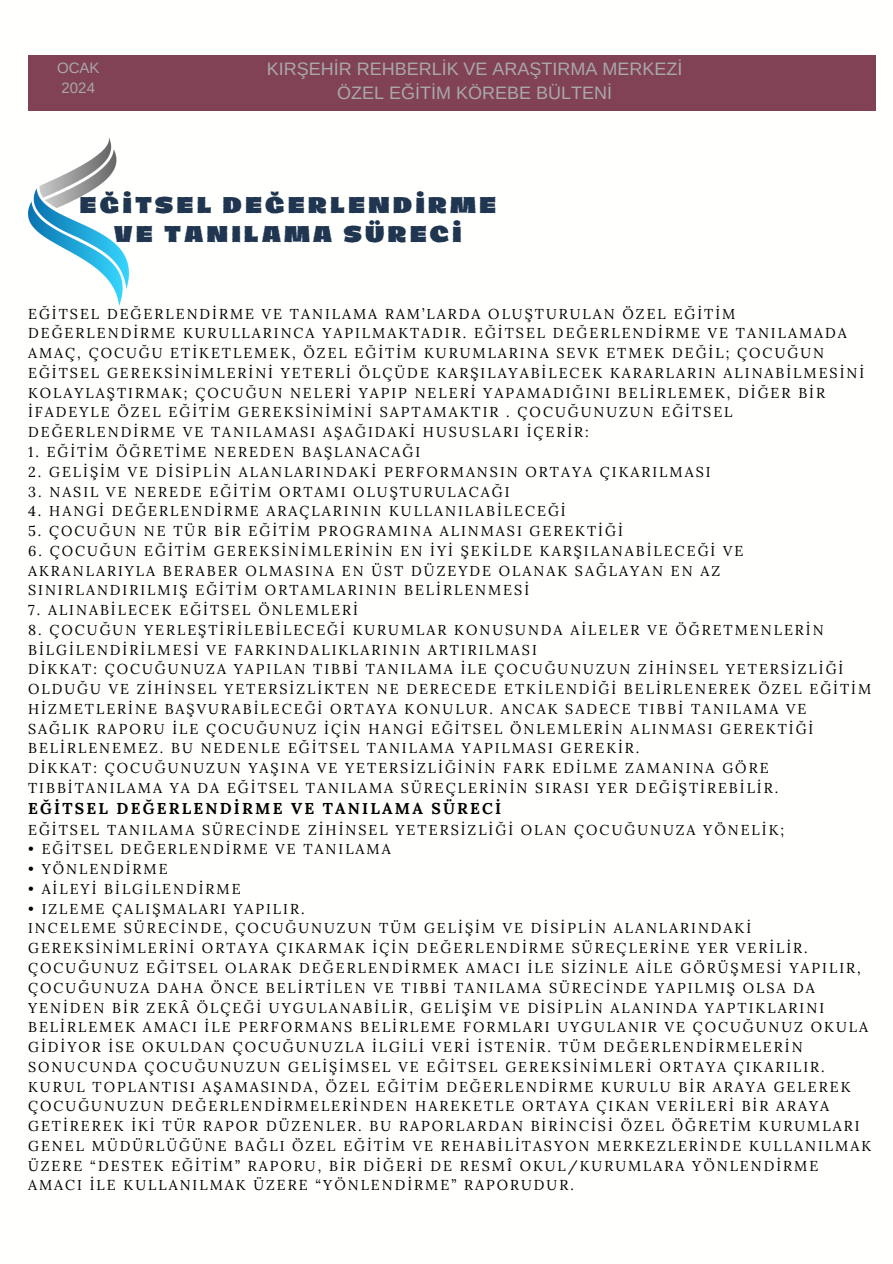
<style>
.page{position:relative;width:893px;height:1264px;background:#fff}
.page>*{position:absolute;margin:0;border:0;box-sizing:border-box;transform-origin:0 0}
.t1{font:900 21px/29.2px "Dingos Stamp";letter-spacing:.14em;color:#1f3550;text-align:center}
.t2{font:18px/24.8px "Arimo";color:#a9a8a9;text-align:center}
.t3{font:700 15.75px "Lora";letter-spacing:.14em;color:#000}
.t4{font:15px/20.2px "Arimo";color:#a9a8a9;text-align:center}
.t5{font:14.4px/19.8px "Lora";letter-spacing:.14em;color:#000}
</style>
<div class="page">
<div style="left:28px;top:55px;width:847px;height:55px;background:#814256"></div>
<img style="left:28px;top:138px;width:100px;height:167px">
<p class="t4" style="left:57px;top:57px;width:44px">OCAK<br>2024</p>
<h3 class="t2" style="left:267px;top:56px;width:417px">KIRŞEHİR REHBERLİK VE ARAŞTIRMA MERKEZİ<br>ÖZEL EĞİTİM KÖREBE BÜLTENİ</h3>
<h1 class="t1" style="left:80px;top:192px;width:418px">EĞİTSEL DEĞERLENDİRME<br>VE TANILAMA SÜRECİ</h1>
<p class="t5" style="left:28px;top:303px;width:837px">EĞİTSEL DEĞERLENDİRME VE TANILAMA RAM’LARDA OLUŞTURULAN ÖZEL EĞİTİM DEĞERLENDİRME KURULLARINCA YAPILMAKTADIR. EĞİTSEL DEĞERLENDİRME VE TANILAMADA AMAÇ, ÇOCUĞU ETİKETLEMEK, ÖZEL EĞİTİM KURUMLARINA SEVK ETMEK DEĞİL; ÇOCUĞUN EĞİTSEL GEREKSİNİMLERİNİ YETERLİ ÖLÇÜDE KARŞILAYABİLECEK KARARLARIN ALINABİLMESİNİ KOLAYLAŞTIRMAK; ÇOCUĞUN NELERİ YAPIP NELERİ YAPAMADIĞINI BELİRLEMEK, DİĞER BİR İFADEYLE ÖZEL EĞİTİM GEREKSİNİMİNİ SAPTAMAKTIR . ÇOCUĞUNUZUN EĞİTSEL DEĞERLENDİRME VE TANILAMASI AŞAĞIDAKİ HUSUSLARI İÇERİR:</p>
<p class="t5" style="left:28px;top:442px;width:393px">1. EĞİTİM ÖĞRETİME NEREDEN BAŞLANACAĞI</p>
<p class="t5" style="left:28px;top:461px;width:684px">2. GELİŞİM VE DİSİPLİN ALANLARINDAKİ PERFORMANSIN ORTAYA ÇIKARILMASI</p>
<p class="t5" style="left:28px;top:481px;width:483px">3. NASIL VE NEREDE EĞİTİM ORTAMI OLUŞTURULACAĞI</p>
<p class="t5" style="left:28px;top:501px;width:539px">4. HANGİ DEĞERLENDİRME ARAÇLARININ KULLANILABİLECEĞİ</p>
<p class="t5" style="left:28px;top:521px;width:596px">5. ÇOCUĞUN NE TÜR BİR EĞİTİM PROGRAMINA ALINMASI GEREKTİĞİ</p>
<p class="t5" style="left:28px;top:540px;width:716px">6. ÇOCUĞUN EĞİTİM GEREKSİNİMLERİNİN EN İYİ ŞEKİLDE KARŞILANABİLECEĞİ VE<br>AKRANLARIYLA BERABER OLMASINA EN ÜST DÜZEYDE OLANAK SAĞLAYAN EN AZ<br>SINIRLANDIRILMIŞ EĞİTİM ORTAMLARININ BELİRLENMESİ</p>
<p class="t5" style="left:28px;top:600px;width:331px">7. ALINABİLECEK EĞİTSEL ÖNLEMLERİ</p>
<p class="t5" style="left:28px;top:619px;width:844px">8. ÇOCUĞUN YERLEŞTİRİLEBİLECEĞİ KURUMLAR KONUSUNDA AİLELER VE ÖĞRETMENLERİN BİLGİLENDİRİLMESİ VE FARKINDALIKLARININ ARTIRILMASI<br>DİKKAT: ÇOCUĞUNUZA YAPILAN TIBBİ TANILAMA İLE ÇOCUĞUNUZUN ZİHİNSEL YETERSİZLİĞİ OLDUĞU VE ZİHİNSEL YETERSİZLİKTEN NE DERECEDE ETKİLENDİĞİ BELİRLENEREK ÖZEL EĞİTİM HİZMETLERİNE BAŞVURABİLECEĞİ ORTAYA KONULUR. ANCAK SADECE TIBBİ TANILAMA VE<br>SAĞLIK RAPORU İLE ÇOCUĞUNUZ İÇİN HANGİ EĞİTSEL ÖNLEMLERİN ALINMASI GEREKTİĞİ BELİRLENEMEZ. BU NEDENLE EĞİTSEL TANILAMA YAPILMASI GEREKİR.<br>DİKKAT: ÇOCUĞUNUZUN YAŞINA VE YETERSİZLİĞİNİN FARK EDİLME ZAMANINA GÖRE TIBBİTANILAMA YA DA EĞİTSEL TANILAMA SÜREÇLERİNİN SIRASI YER DEĞİŞTİREBİLİR.</p>
<p class="t3" style="left:28px;top:798px;width:474px">EĞİTSEL DEĞERLENDİRME VE TANILAMA SÜRECİ</p>
<p class="t5" style="left:28px;top:819px;width:757px">EĞİTSEL TANILAMA SÜRECİNDE ZİHİNSEL YETERSİZLİĞİ OLAN ÇOCUĞUNUZA YÖNELİK;</p>
<p class="t5" style="left:28px;top:839px;width:364px">• EĞİTSEL DEĞERLENDİRME VE TANILAMA</p>
<p class="t5" style="left:28px;top:859px;width:141px">• YÖNLENDİRME</p>
<p class="t5" style="left:28px;top:878px;width:214px">• AİLEYİ BİLGİLENDİRME</p>
<p class="t5" style="left:28px;top:898px;width:844px">• IZLEME ÇALIŞMALARI YAPILIR.<br>INCELEME SÜRECİNDE, ÇOCUĞUNUZUN TÜM GELİŞİM VE DİSİPLİN ALANLARINDAKİ GEREKSİNİMLERİNİ ORTAYA ÇIKARMAK İÇİN DEĞERLENDİRME SÜREÇLERİNE YER VERİLİR.<br>ÇOCUĞUNUZ EĞİTSEL OLARAK DEĞERLENDİRMEK AMACI İLE SİZİNLE AİLE GÖRÜŞMESİ YAPILIR, ÇOCUĞUNUZA DAHA ÖNCE BELİRTİLEN VE TIBBİ TANILAMA SÜRECİNDE YAPILMIŞ OLSA DA YENİDEN BİR ZEKÂ ÖLÇEĞİ UYGULANABİLİR, GELİŞİM VE DİSİPLİN ALANINDA YAPTIKLARINI BELİRLEMEK AMACI İLE PERFORMANS BELİRLEME FORMLARI UYGULANIR VE ÇOCUĞUNUZ OKULA GİDİYOR İSE OKULDAN ÇOCUĞUNUZLA İLGİLİ VERİ İSTENİR. TÜM DEĞERLENDİRMELERİN SONUCUNDA ÇOCUĞUNUZUN GELİŞİMSEL VE EĞİTSEL GEREKSİNİMLERİ ORTAYA ÇIKARILIR.<br>KURUL TOPLANTISI AŞAMASINDA, ÖZEL EĞİTİM DEĞERLENDİRME KURULU BİR ARAYA GELEREK ÇOCUĞUNUZUN DEĞERLENDİRMELERİNDEN HAREKETLE ORTAYA ÇIKAN VERİLERİ BİR ARAYA GETİREREK İKİ TÜR RAPOR DÜZENLER. BU RAPORLARDAN BİRİNCİSİ ÖZEL ÖĞRETİM KURUMLARI GENEL MÜDÜRLÜĞÜNE BAĞLI ÖZEL EĞİTİM VE REHABİLİTASYON MERKEZLERİNDE KULLANILMAK ÜZERE “DESTEK EĞİTİM” RAPORU, BİR DİĞERİ DE RESMÎ OKUL/KURUMLARA YÖNLENDİRME AMACI İLE KULLANILMAK ÜZERE “YÖNLENDİRME” RAPORUDUR.</p>
</div>
